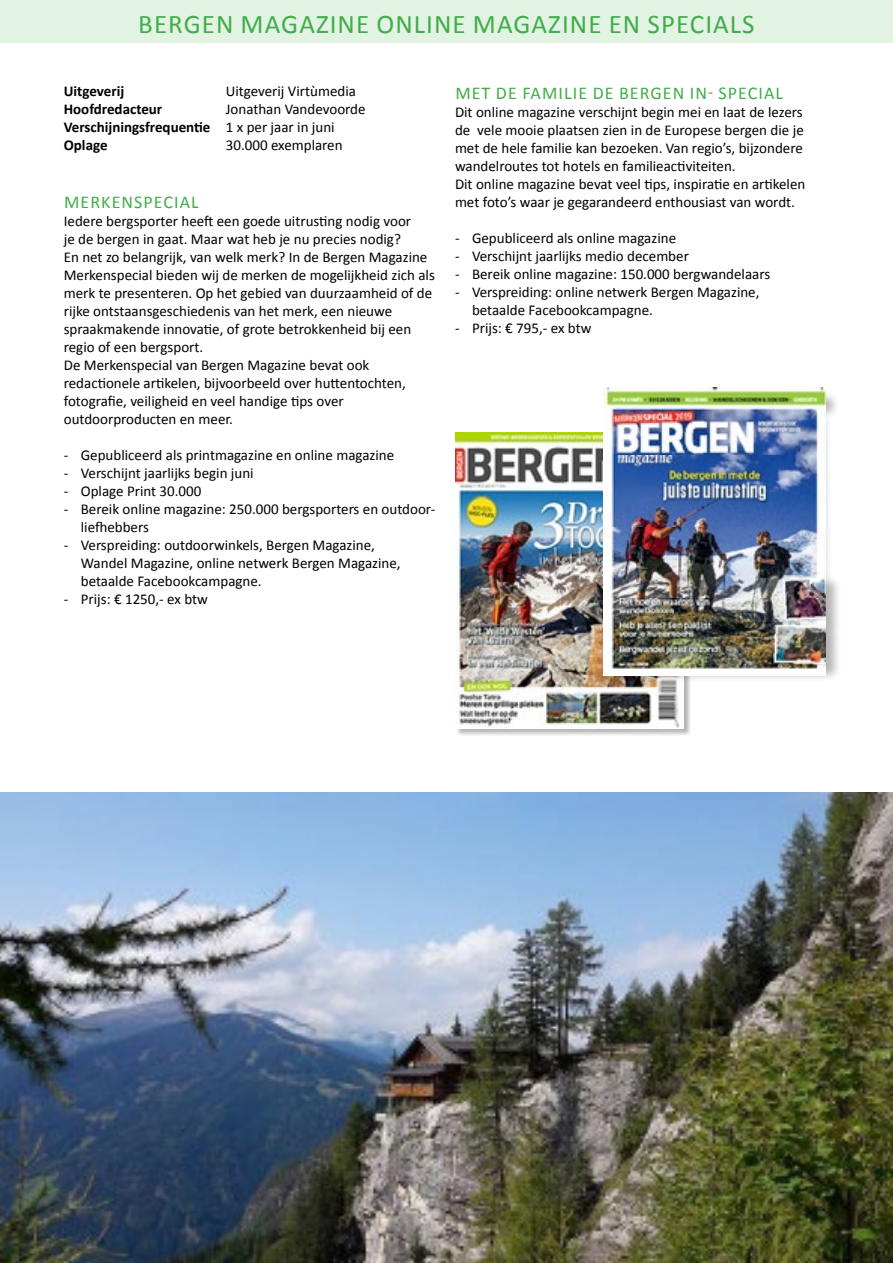
<style>
.page{position:relative;width:893px;height:1263px;background:#fff}
.page>*{position:absolute;margin:0;border:0;box-sizing:border-box;transform-origin:0 0}
.t1{font:27px "Calibri";letter-spacing:.04em;color:#41ad49}
.t2{font:18px "Calibri";letter-spacing:.06em;color:#41ad49}
.t3{font:15px/18px "Calibri";color:#000}
.t4{font:700 15px "Calibri";color:#000}
.s1{font-weight:700}
</style>
<div class="page">
<div style="left:0;top:0;width:893px;height:43px;background:#e2f3e4"></div>
<img style="left:0;top:792px;width:893px;height:471px">
<div style="left:455px;top:432px;width:236px;height:305px;background:#000;opacity:.3"></div>
<img style="left:455px;top:432px;width:229px;height:296px">
<div style="left:607px;top:388px;width:236px;height:296px;background:#000;opacity:.3"></div>
<img style="left:603px;top:387px;width:222px;height:288px">
<h1 class="t1" style="left:138px;top:5px;width:618px">BERGEN MAGAZINE ONLINE MAGAZINE EN SPECIALS</h1>
<p class="t4" style="left:64px;top:81px;width:62px">Uitgeverij</p>
<p class="t3" style="left:226px;top:82px;width:132px">Uitgeverij Virtùmedia</p>
<p class="t4" style="left:64px;top:99px;width:100px">Hoofdredacteur</p>
<p class="t3" style="left:64px;top:100px;width:303px;text-indent:162px">Jonathan Vandevoorde<br><span class="s1">Verschijningsfrequentie</span> 1 x per jaar in juni<br><span class="s1">Oplage</span></p>
<p class="t3" style="left:226px;top:136px;width:118px">30.000 exemplaren</p>
<p class="t2" style="left:64px;top:189px;width:136px">MERKENSPECIAL</p>
<p class="t3" style="left:64px;top:211px;width:373px">Iedere bergsporter heeft een goede uitrusting nodig voor<br>je de bergen in gaat. Maar wat heb je nu precies nodig?<br>En net zo belangrijk, van welk merk? In de Bergen Magazine Merkenspecial bieden wij de merken de mogelijkheid zich als merk te presenteren. Op het gebied van duurzaamheid of de rijke ontstaansgeschiedenis van het merk, een nieuwe spraakmakende innovatie, of grote betrokkenheid bij een regio of een bergsport.<br>De Merkenspecial van Bergen Magazine bevat ook redactionele artikelen, bijvoorbeeld over huttentochten, fotografie, veiligheid en veel handige tips over outdoorproducten en meer.</p>
<p class="t3" style="left:64px;top:445px;width:332px">- Gepubliceerd als printmagazine en online magazine</p>
<p class="t3" style="left:64px;top:463px;width:191px">- Verschijnt jaarlijks begin juni</p>
<p class="t3" style="left:64px;top:481px;width:139px">- Oplage Print 30.000</p>
<p class="t3" style="left:81px;top:499px;width:356px;text-indent:-17px">- Bereik online magazine: 250.000 bergsporters en outdoor&shy;liefhebbers</p>
<p class="t3" style="left:81px;top:535px;width:321px;text-indent:-17px">- Verspreiding: outdoorwinkels, Bergen Magazine,<br>Wandel Magazine, online netwerk Bergen Magazine, betaalde Facebookcampagne.</p>
<p class="t3" style="left:64px;top:589px;width:146px">- Prijs: € 1250,- ex btw</p>
<p class="t2" style="left:455px;top:80px;width:329px">MET DE FAMILIE DE BERGEN IN- SPECIAL</p>
<p class="t3" style="left:455px;top:102px;width:352px">Dit online magazine verschijnt begin mei en laat de lezers de vele mooie plaatsen zien in de Europese bergen die je met de hele familie kan bezoeken. Van regio’s, bijzondere wandelroutes tot hotels en familieactiviteiten.<br>Dit online magazine bevat veel tips, inspiratie en artikelen met foto’s waar je gegarandeerd enthousiast van wordt.</p>
<p class="t3" style="left:455px;top:228px;width:223px">- Gepubliceerd als online magazine</p>
<p class="t3" style="left:455px;top:246px;width:235px">- Verschijnt jaarlijks medio december</p>
<p class="t3" style="left:455px;top:264px;width:317px">- Bereik online magazine: 150.000 bergwandelaars</p>
<p class="t3" style="left:472px;top:282px;width:289px;text-indent:-17px">- Verspreiding: online netwerk Bergen Magazine, betaalde Facebookcampagne.</p>
<p class="t3" style="left:455px;top:318px;width:138px">- Prijs: € 795,- ex btw</p>
</div>
